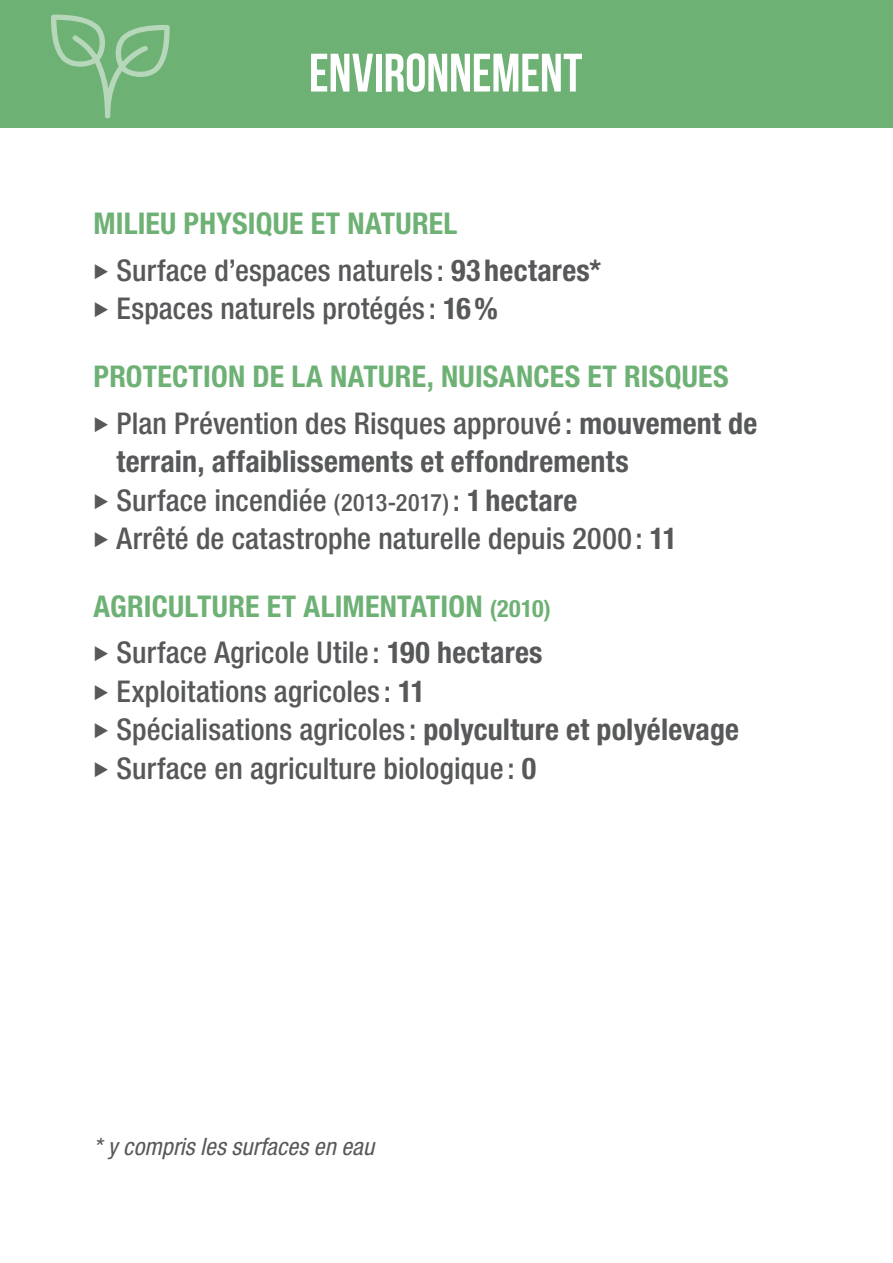
<style>
.page{position:relative;width:893px;height:1263px;background:#fff}
.page>*{position:absolute;margin:0;border:0;box-sizing:border-box;transform-origin:0 0}
.thématique{font:700 54px "Bebas Neue";letter-spacing:-.005em;color:#fff}
.texte_indicateurs{font:500 condensed 30px "Helvetica Neue";letter-spacing:.005em;color:#57585a}
.titre_indicateurs{font:700 condensed 30px "Helvetica Neue LT Std";letter-spacing:.01em;color:#6eb175}
.texte_indicateurs-2{font:700 condensed 30px/38.4px "Helvetica Neue LT Std";letter-spacing:.01em;color:#57585a}
.texte_indicateurs-3{font:italic condensed 24px "Helvetica Neue";letter-spacing:.005em;color:#57585a}
.s1{font-family:"Helvetica Neue LT Std";font-weight:700}
.s2{font-family:"Helvetica Neue";font-weight:500}
.s3{font-size:24px}
</style>
<div class="page">
<div style="left:0;top:0;width:893px;height:128px;background:#6eb175"></div>
<hr style="left:892px;top:0;width:1px;height:128px;background:#6a8690">
<svg style="left:51px;top:15px;width:119px;height:103px"></svg>
<p class="thématique" style="left:309px;top:43px;width:275px">ENVIRONNEMENT</p>
<p class="titre_indicateurs" style="left:94px;top:205px;width:365px">MILIEU PHYSIQUE ET NATUREL</p>
<p class="texte_indicateurs" style="left:94px;top:252px;width:509px">◆ Surface d’espaces naturels : <span class="s1">93hectares*</span></p>
<p class="texte_indicateurs" style="left:94px;top:291px;width:406px">◆ Espaces naturels protégés : <span class="s1">16%</span></p>
<p class="titre_indicateurs" style="left:94px;top:358px;width:637px">PROTECTION DE LA NATURE, NUISANCES ET RISQUES</p>
<p class="texte_indicateurs-2" style="left:117px;top:403px;width:642px;text-indent:-23px">◆ <span class="s2">Plan Prévention des Risques approuvé :</span> mouvement de terrain, affaiblissements et effondrements</p>
<p class="texte_indicateurs" style="left:94px;top:482px;width:485px">◆ Surface incendiée <span class="s3">(2013-2017)</span> : <span class="s1">1 hectare</span></p>
<p class="texte_indicateurs" style="left:94px;top:520px;width:585px">◆ Arrêté de catastrophe naturelle depuis 2000 : <span class="s1">11</span></p>
<p class="titre_indicateurs" style="left:94px;top:588px;width:459px">AGRICULTURE ET ALIMENTATION <span class="s3">(2010)</span></p>
<p class="texte_indicateurs" style="left:94px;top:635px;width:450px">◆ Surface Agricole Utile : <span class="s1">190 hectares</span></p>
<p class="texte_indicateurs" style="left:94px;top:673px;width:333px">◆ Exploitations agricoles : <span class="s1">11</span></p>
<p class="texte_indicateurs" style="left:94px;top:712px;width:647px">◆ Spécialisations agricoles : <span class="s1">polyculture et polyélevage</span></p>
<p class="texte_indicateurs" style="left:94px;top:750px;width:444px">◆ Surface en agriculture biologique : <span class="s1">0</span></p>
<p class="texte_indicateurs-3" style="left:94px;top:1132px;width:282px">* y compris les surfaces en eau</p>
</div>
